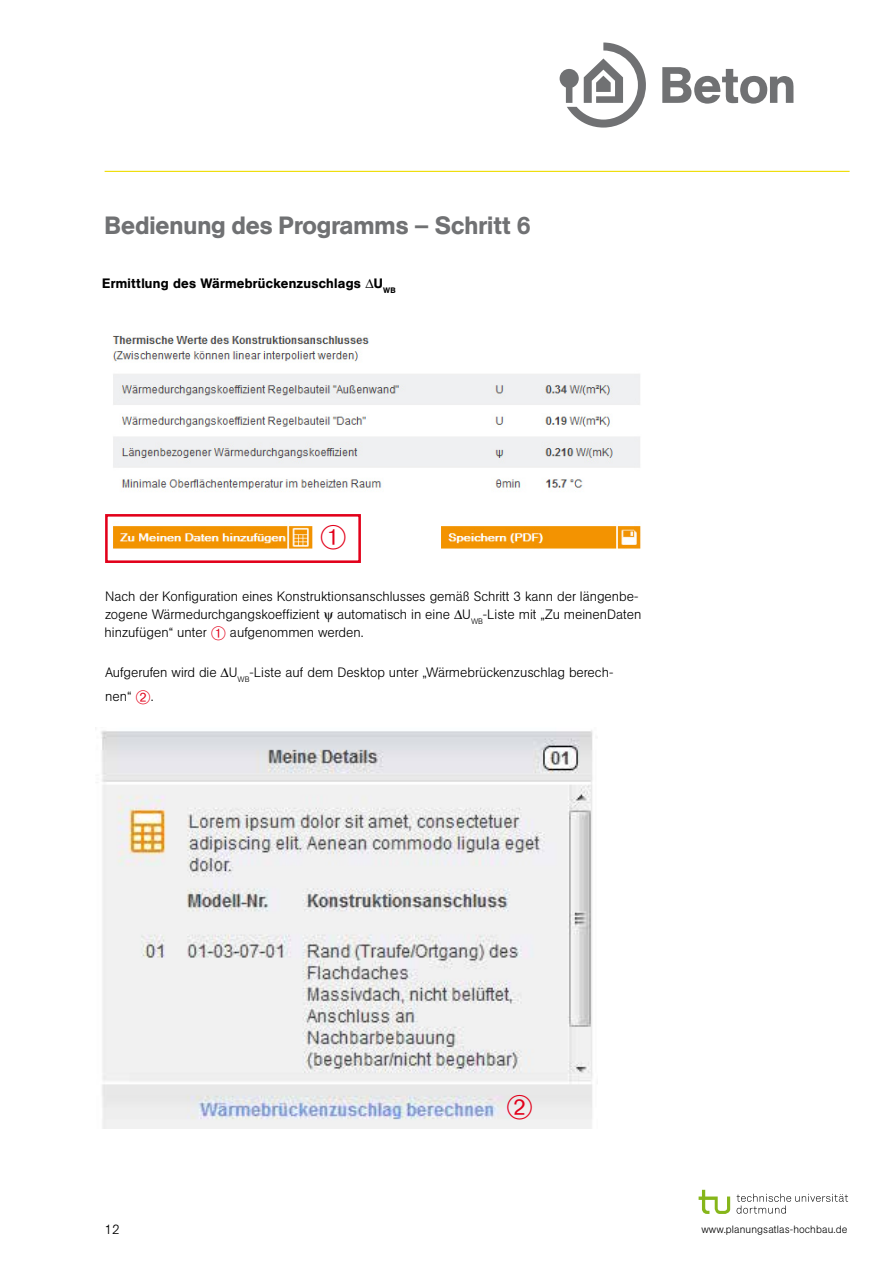
<style>
.page{position:relative;width:893px;height:1263px;background:#fff}
.page>*{position:absolute;margin:0;border:0;box-sizing:border-box;transform-origin:0 0}
.t1{font:500 24.75px "AG Book Pro";color:#707173}
.t2{font:300 13.5px/18px "AG Book Pro";color:#000}
.t3{font:500 13.5px "AG Book Pro";letter-spacing:.02em;color:#000}
.t4{font:300 10.5px "AG Book Pro";letter-spacing:.01em;color:#000}
.s1{color:#e2001a}
</style>
<div class="page">
<hr style="left:105px;top:171px;width:745px;height:1px;background:#eedc00">
<svg style="left:560px;top:43px;width:86px;height:85px"></svg>
<svg style="left:662px;top:67px;width:131px;height:37px"></svg>
<svg style="left:699px;top:1190px;width:31px;height:24px"></svg>
<svg style="left:737px;top:1194px;width:111px;height:20px"></svg>
<img style="left:112px;top:335px;width:529px;height:214px">
<div style="left:105px;top:514px;width:256px;height:49px;border:3px solid #e2001a"></div>
<img style="left:101px;top:730px;width:492px;height:399px">
<svg style="left:321px;top:524px;width:25px;height:25px"></svg>
<svg style="left:507px;top:1094px;width:25px;height:25px"></svg>
<h1 class="t1" style="left:105px;top:209px;width:428px">Bedienung des Programms – Schritt 6</h1>
<p class="t3" style="left:102px;top:275px;width:295px">Ermittlung des Wärmebrückenzuschlags U<sub>WB</sub></p>
<p class="t2" style="left:105px;top:587px;width:535px">Nach der Konfiguration eines Konstruktionsanschlusses gemäß Schritt 3 kann der längenbe&shy;zogene Wärmedurchgangskoeffizient</p>
<p class="t2" style="left:337px;top:605px;width:306px">automatisch in eine U<sub>WB</sub>-Liste mit „Zu meinenDaten</p>
<p class="t2" style="left:105px;top:623px;width:260px">hinzufügen“ unter <span class="s1">➀</span> aufgenommen werden.</p>
<p class="t2" style="left:105px;top:660px;width:510px;line-height:24px">Aufgerufen wird die U<sub>WB</sub>-Liste auf dem Desktop unter „Wärmebrückenzuschlag berech&shy;nen“ <span class="s1">➁</span>.</p>
<p class="t2" style="left:105px;top:1220px;width:17px">12</p>
<p class="t4" style="left:701px;top:1222px;width:148px">www.planungsatlas-hochbau.de</p>
</div>
